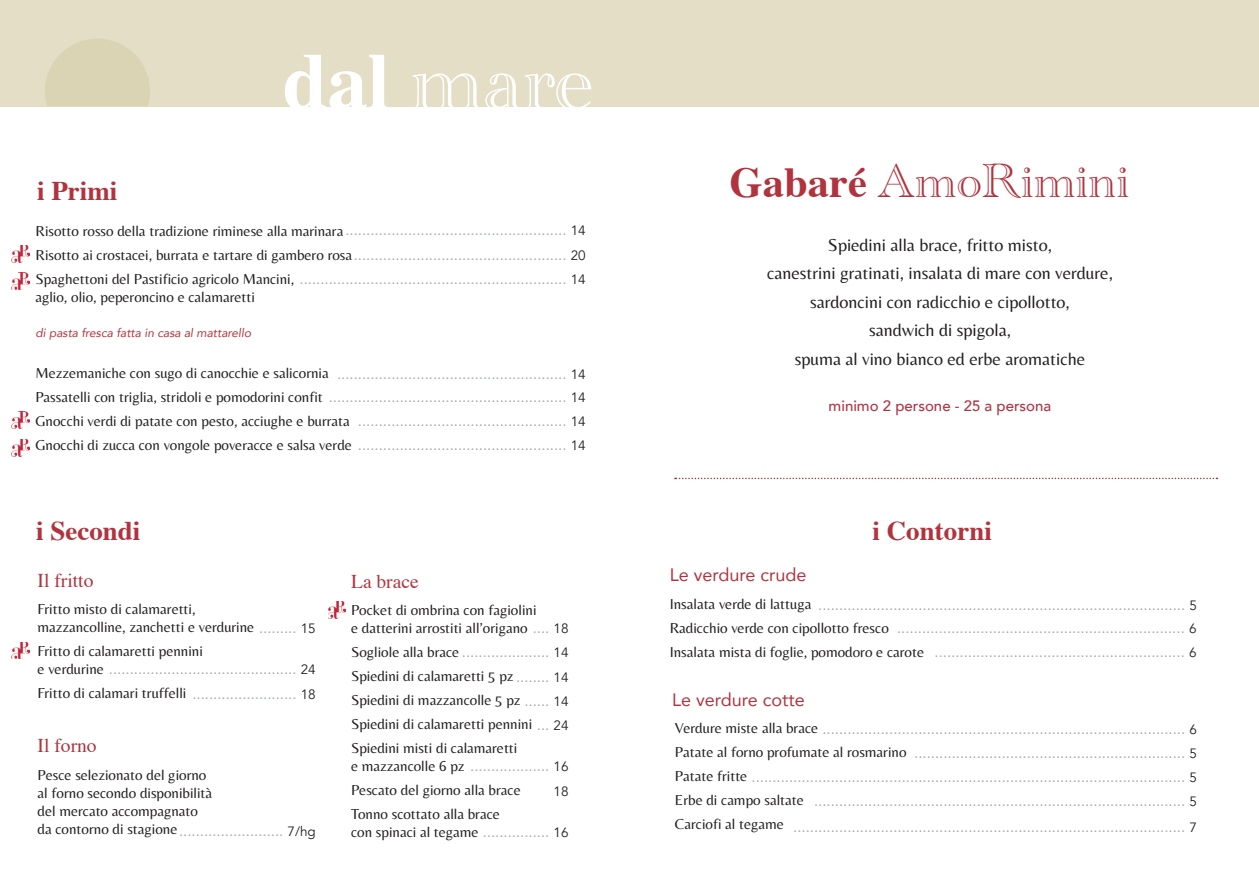
<style>
.page{position:relative;width:1259px;height:893px;background:#fff}
.page>*{position:absolute;margin:0;border:0;box-sizing:border-box;transform-origin:0 0}
.t1{font:86.85px "Academy Engraved Let Plain";color:#fff}
.t2{font:49.65px "Academy Engraved Let Plain";color:#b1333d}
.t3{font:700 27px "Times";color:#b1333d}
.t4{font:19.5px "Times";color:#b1333d}
.t5{font:18px "Belleza";color:#231f20}
.t6{font:18px "Avenir";color:#b1333d}
.t7{font:15px "Avenir";color:#a1a3a6}
.t8{font:15px "Belleza";color:#231f20}
.t9{font:500 15px "Avenir";color:#ad3644}
.t10{font:13.5px "Avenir";color:#231f20}
.t11{font:italic 12px "Avenir";color:#b1333d}
.s1{font-family:"Times";font-weight:700;font-size:80.4px}
.s2{font-family:"Belleza";color:#231f20}
.s3{font-size:13.5px;color:#231f20}
.s4{font-family:"Avenir";color:#a1a3a6}
.s5{font-family:"Avenir";font-size:13.5px}
.s6{font-family:"Times";font-weight:700;font-size:42.6px}
</style>
<div class="page">
<div style="left:0;top:0;width:1259px;height:106px;background:#e4dec6"></div>
<svg style="left:45px;top:39px;width:105px;height:67px"></svg>
<svg style="left:675px;top:478px;width:542px;height:1px"></svg>
<img style="left:12px;top:245px;width:17px;height:17px">
<img style="left:12px;top:412px;width:17px;height:16px">
<img style="left:12px;top:273px;width:17px;height:17px">
<img style="left:12px;top:439px;width:17px;height:17px">
<img style="left:12px;top:642px;width:17px;height:17px">
<img style="left:328px;top:601px;width:17px;height:17px">
<p class="t3" style="left:37px;top:165px;width:82px">i Primi</p>
<p class="t1" style="left:283px;top:16px;width:312px"><span class="s1">dal</span> mare</p>
<p class="t7" style="left:35px;top:221px;width:552px"><span class="s2">Risotto rosso della tradizione riminese alla marinara</span>..................................................... <span class="s3">14</span></p>
<p class="t7" style="left:35px;top:245px;width:552px"><span class="s2">Risotto ai crostacei, burrata e tartare di gambero rosa</span>................................................... <span class="s3">20</span></p>
<p class="t8" style="left:35px;top:288px;width:221px">aglio, olio, peperoncino e calamaretti</p>
<p class="t7" style="left:35px;top:270px;width:552px"><span class="s2">Spaghettoni del Pastificio agricolo Mancini,</span> ................................................................ <span class="s3">14</span></p>
<p class="t11" style="left:35px;top:325px;width:217px">di pasta fresca fatta in casa al mattarello</p>
<p class="t8" style="left:35px;top:364px;width:295px">Mezzemaniche con sugo di canocchie e salicornia</p>
<p class="t8" style="left:35px;top:412px;width:316px">Gnocchi verdi di patate con pesto, acciughe e burrata</p>
<p class="t7" style="left:337px;top:364px;width:250px">....................................................... <span class="s3">14</span></p>
<p class="t7" style="left:35px;top:388px;width:552px"><span class="s2">Passatelli con triglia, stridoli e pomodorini confit</span> ......................................................... <span class="s3">14</span></p>
<p class="t7" style="left:358px;top:412px;width:229px">.................................................. <span class="s3">14</span></p>
<p class="t7" style="left:35px;top:436px;width:552px"><span class="s2">Gnocchi di zucca con vongole poveracce e salsa verde</span> .................................................. <span class="s3">14</span></p>
<p class="t3" style="left:36px;top:505px;width:106px">i Secondi</p>
<p class="t4" style="left:38px;top:562px;width:57px">Il fritto</p>
<p class="t8" style="left:38px;top:600px;width:159px">Fritto misto di calamaretti,</p>
<p class="t8" style="left:38px;top:618px;width:218px">mazzancolline, zanchetti e verdurine</p>
<p class="t8" style="left:38px;top:642px;width:167px">Fritto di calamaretti pennini</p>
<p class="t7" style="left:259px;top:619px;width:58px">......... <span class="s3">15</span></p>
<p class="t7" style="left:38px;top:660px;width:280px"><span class="s2">e verdurine</span> ............................................. <span class="s3">24</span></p>
<p class="t8" style="left:38px;top:684px;width:280px">Fritto di calamari truffelli <span class="s4">.........................</span> <span class="s5">18</span></p>
<p class="t4" style="left:38px;top:727px;width:61px">Il forno</p>
<p class="t8" style="left:38px;top:766px;width:170px">Pesce selezionato del giorno</p>
<p class="t8" style="left:38px;top:784px;width:176px">al forno secondo disponibilità</p>
<p class="t8" style="left:38px;top:802px;width:162px">del mercato accompagnato</p>
<p class="t8" style="left:38px;top:820px;width:141px">da contorno di stagione</p>
<p class="t7" style="left:179px;top:822px;width:138px">......................... <span class="s3">7/hg</span></p>
<p class="t4" style="left:351px;top:563px;width:69px">La brace</p>
<p class="t8" style="left:351px;top:601px;width:187px">Pocket di ombrina con fagiolini</p>
<p class="t8" style="left:351px;top:619px;width:219px">e datterini arrostiti all’origano <span class="s4">....</span> <span class="s5">18</span></p>
<p class="t7" style="left:351px;top:643px;width:219px"><span class="s2">Sogliole alla brace</span> ..................... <span class="s3">14</span></p>
<p class="t8" style="left:351px;top:667px;width:219px">Spiedini di calamaretti 5 pz <span class="s4">........</span> <span class="s5">14</span></p>
<p class="t8" style="left:351px;top:691px;width:219px">Spiedini di mazzancolle 5 pz <span class="s4">......</span> <span class="s5">14</span></p>
<p class="t8" style="left:351px;top:715px;width:219px">Spiedini di calamaretti pennini <span class="s4">...</span> <span class="s5">24</span></p>
<p class="t7" style="left:351px;top:757px;width:219px"><span class="s2">e mazzancolle 6 pz</span> ................... <span class="s3">16</span></p>
<p class="t10" style="left:553px;top:783px;width:17px">18</p>
<p class="t8" style="left:351px;top:823px;width:219px">con spinaci al tegame <span class="s4">................</span> <span class="s5">16</span></p>
<p class="t8" style="left:351px;top:739px;width:168px">Spiedini misti di calamaretti</p>
<p class="t8" style="left:351px;top:781px;width:171px">Pescato del giorno alla brace</p>
<p class="t8" style="left:351px;top:805px;width:150px">Tonno scottato alla brace</p>
<p class="t2" style="left:729px;top:144px;width:401px"><span class="s6">Gabaré</span> AmoRimini</p>
<p class="t5" style="left:828px;top:234px;width:225px">Spiedini alla brace, fritto misto,</p>
<p class="t5" style="left:767px;top:262px;width:347px">canestrini gratinati, insalata di mare con verdure,</p>
<p class="t5" style="left:810px;top:291px;width:261px">sardoncini con radicchio e cipollotto,</p>
<p class="t5" style="left:869px;top:319px;width:143px">sandwich di spigola,</p>
<p class="t5" style="left:794px;top:348px;width:292px">spuma al vino bianco ed erbe aromatiche</p>
<p class="t9" style="left:828px;top:393px;width:224px">minimo 2 persone - 25 a persona</p>
<p class="t6" style="left:670px;top:560px;width:138px">Le verdure crude</p>
<p class="t3" style="left:872px;top:505px;width:121px">i Contorni</p>
<p class="t8" style="left:670px;top:595px;width:143px">Insalata verde di lattuga</p>
<p class="t8" style="left:670px;top:619px;width:221px">Radicchio verde con cipollotto fresco</p>
<p class="t8" style="left:670px;top:643px;width:256px">Insalata mista di foglie, pomodoro e carote</p>
<p class="t7" style="left:818px;top:596px;width:380px">........................................................................................ <span class="s3">5</span></p>
<p class="t7" style="left:897px;top:619px;width:301px">..................................................................... <span class="s3">6</span></p>
<p class="t7" style="left:934px;top:643px;width:263px">............................................................ <span class="s3">6</span></p>
<p class="t6" style="left:672px;top:686px;width:134px">Le verdure cotte</p>
<p class="t7" style="left:675px;top:720px;width:523px"><span class="s2">Verdure miste alla brace</span> ....................................................................................... <span class="s3">6</span></p>
<p class="t8" style="left:675px;top:743px;width:233px">Patate al forno profumate al rosmarino</p>
<p class="t7" style="left:675px;top:767px;width:523px"><span class="s2">Patate fritte</span> ........................................................................................................ <span class="s3">5</span></p>
<p class="t8" style="left:675px;top:791px;width:130px">Erbe di campo saltate</p>
<p class="t8" style="left:675px;top:815px;width:110px">Carciofi al tegame</p>
<p class="t7" style="left:914px;top:744px;width:284px">................................................................. <span class="s3">5</span></p>
<p class="t7" style="left:814px;top:792px;width:384px">......................................................................................... <span class="s3">5</span></p>
<p class="t7" style="left:793px;top:817px;width:405px">.............................................................................................. <span class="s3">7</span></p>
</div>
